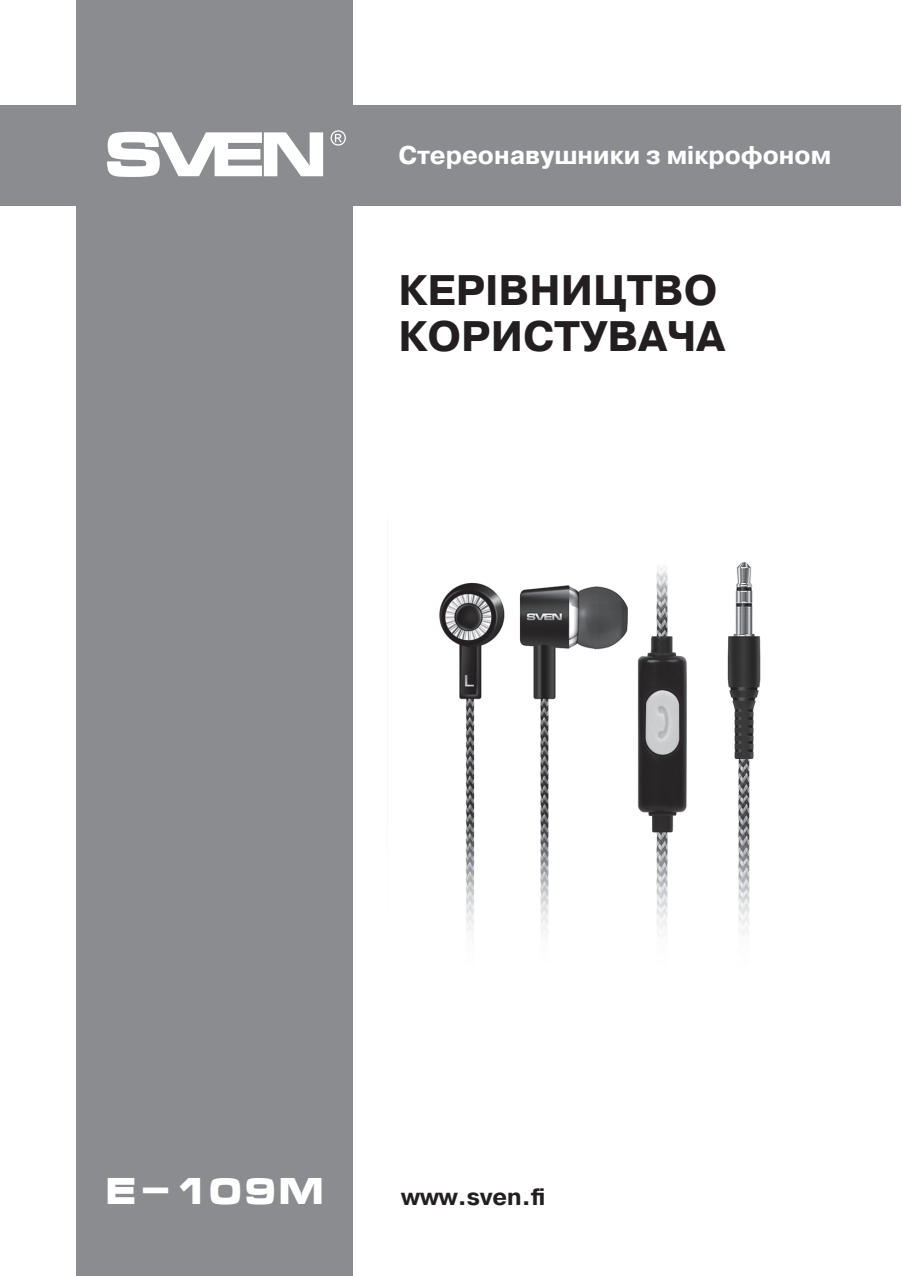
<style>
.page{position:relative;width:903px;height:1276px;background:#fff}
.page>*{position:absolute;margin:0;border:0;box-sizing:border-box;transform-origin:0 0}
.t1{font:700 42.6px/45.9px "Pragmatica";color:#231f20}
.t2{font:700 36.3px "Micra";color:#fff;scale:.95 1}
.t3{font:700 25.5px "Pragmatica";color:#fff}
.t4{font:700 23.7px "Pragmatica";color:#231f20}
</style>
<div class="page">
<img style="left:439px;top:562px;width:322px;height:371px">
<div style="left:76px;top:1px;width:277px;height:1275px;background:#8a8c8f"></div>
<div style="left:0;top:105px;width:900px;height:100px;background:#8a8c8f"></div>
<svg style="left:107px;top:132px;width:216px;height:45px"></svg>
<svg style="left:331px;top:130px;width:15px;height:16px"></svg>
<p class="t3" style="left:398px;top:138px;width:434px">Стереонавушники з мікрофоном</p>
<h1 class="t1" style="left:399px;top:268px;width:328px">КЕРІВНИЦТВО<br>КОРИСТУВАЧА</h1>
<h2 class="t2" style="left:105px;top:1172px;width:233px">E-109M</h2>
<p class="t4" style="left:401px;top:1181px;width:146px">www.sven.fi</p>
</div>
